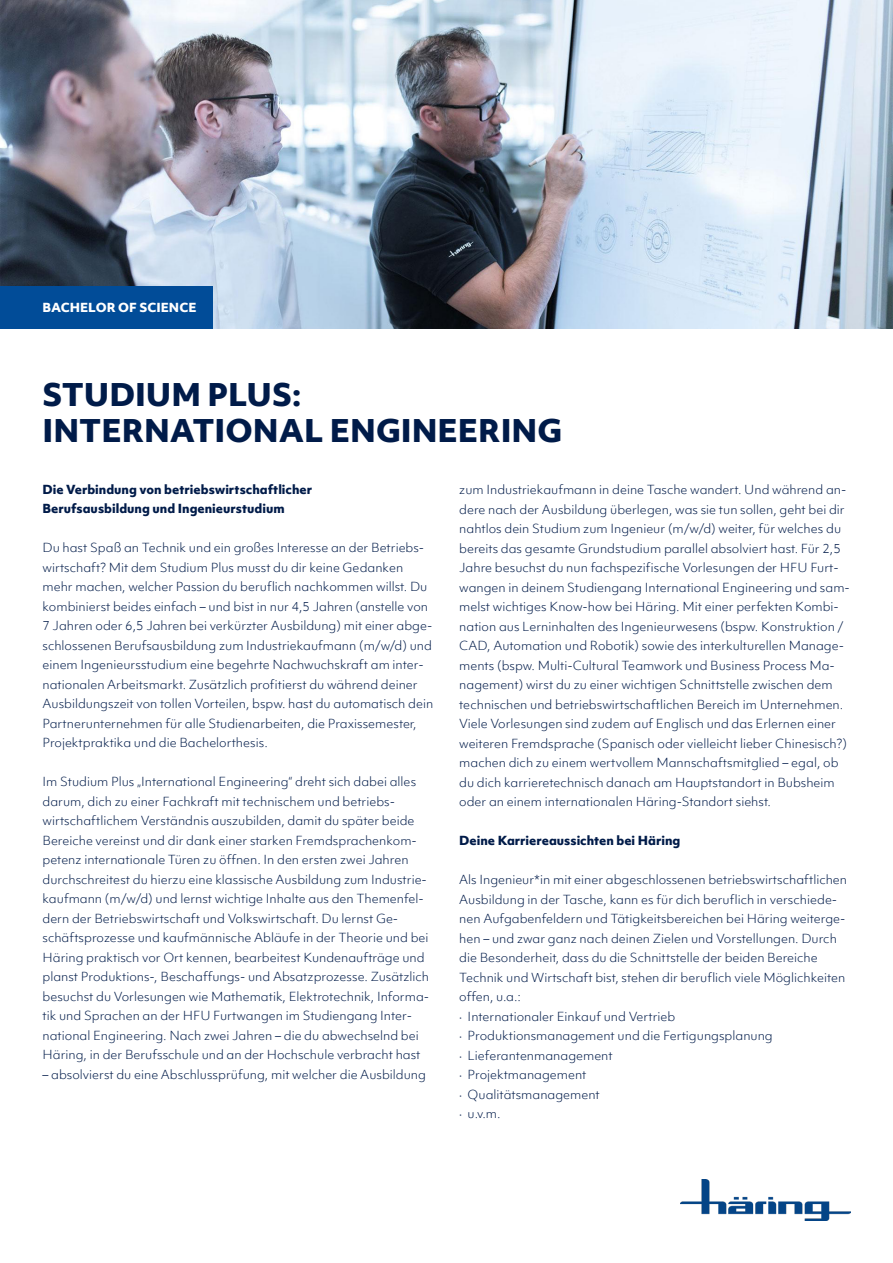
<style>
.page{position:relative;width:893px;height:1263px;background:#fff}
.page>*{position:absolute;margin:0;border:0;box-sizing:border-box;transform-origin:0 0}
.t1{font:800 30px/36px "Objektiv Mk 1";color:#001b49}
.t2{font:300 12px/19.5px "Objektiv Mk 1";color:#001b49}
.t3{font:800 12px/19.5px "Objektiv Mk 1";color:#001b49}
.t4{font:800 12px "Objektiv Mk 1";color:#fff}
.s1{font-family:"Atten New";font-weight:400}
</style>
<div class="page">
<img style="left:680px;top:1179px;width:170px;height:41px">
<img style="left:0;top:0;width:893px;height:329px">
<div style="left:0;top:286px;width:213px;height:43px;background:#014c98"></div>
<p class="t4" style="left:43px;top:299px;width:156px">BACHELOR OF SCIENCE</p>
<h1 class="t1" style="left:43px;top:376px;width:521px">STUDIUM PLUS:<br>INTERNATIONAL ENGINEERING</h1>
<p class="t3" style="left:43px;top:479px;width:271px">Die Verbindung von betriebswirtschaftlicher<br>Berufsausbildung und Ingenieurstudium</p>
<p class="t2" style="left:43px;top:538px;width:392px">Du hast Spaß an Technik und ein großes Interesse an der Betriebs&shy;wirtschaft? Mit dem Studium Plus musst du dir keine Gedanken mehr machen, welcher Passion du beruflich nachkommen willst. Du kombinierst beides einfach – und bist in nur 4,5 Jahren (anstelle von 7 Jahren oder 6,5 Jahren bei verkürzter Ausbildung) mit einer abge&shy;schlossenen Berufsausbildung zum Industriekaufmann (m/w/d) und einem Ingenieursstudium eine begehrte Nachwuchskraft am inter&shy;nationalen Arbeitsmarkt. Zusätzlich profitierst du während deiner Ausbildungszeit von tollen Vorteilen, bspw. hast du automatisch dein Partnerunternehmen für alle Studienarbeiten, die Praxissemester, Projektpraktika und die Bachelorthesis.</p>
<p class="t2" style="left:43px;top:772px;width:388px">Im Studium Plus „International Engineering“ dreht sich dabei alles darum, dich zu einer Fachkraft mit technischem und betriebs&shy;wirtschaftlichem Verständnis auszubilden, damit du später beide Bereiche vereinst und dir dank einer starken Fremdsprachenkom&shy;petenz internationale Türen zu öffnen. In den ersten zwei Jahren durchschreitest du hierzu eine klassische Ausbildung zum Industrie&shy;kaufmann (m/w/d) und lernst wichtige Inhalte aus den Themenfel&shy;dern der Betriebswirtschaft und Volkswirtschaft. Du lernst Ge&shy;schäftsprozesse und kaufmännische Abläufe in der Theorie und bei Häring praktisch vor Ort kennen, bearbeitest Kundenaufträge und planst Produktions-, Beschaffungs- und Absatzprozesse. Zusätzlich besuchst du Vorlesungen wie Mathematik, Elektrotechnik, Informa&shy;tik und Sprachen an der HFU Furtwangen im Studiengang Inter&shy;national Engineering. Nach zwei Jahren – die du abwechselnd bei Häring, in der Berufsschule und an der Hochschule verbracht hast</p>
<p class="t2" style="left:43px;top:1064px;width:385px">– absolvierst du eine Abschlussprüfung, mit welcher die Ausbildung</p>
<p class="t2" style="left:459px;top:480px;width:392px">zum Industriekaufmann in deine Tasche wandert. Und während an&shy;dere nach der Ausbildung überlegen, was sie tun sollen, geht bei dir nahtlos dein Studium zum Ingenieur (m/w/d) weiter, für welches du bereits das gesamte Grundstudium parallel absolviert hast. Für 2,5<br>Jahre besuchst du nun fachspezifische Vorlesungen der HFU Furt&shy;wangen in deinem Studiengang International Engineering und sam&shy;melst wichtiges Know-how bei Häring. Mit einer perfekten Kombi&shy;nation aus Lerninhalten des Ingenieurwesens (bspw. Konstruktion / CAD, Automation und Robotik) sowie des interkulturellen Manage&shy;ments (bspw. Multi-Cultural Teamwork und Business Process Ma&shy;nagement) wirst du zu einer wichtigen Schnittstelle zwischen dem technischen und betriebswirtschaftlichen Bereich im Unternehmen.<br>Viele Vorlesungen sind zudem auf Englisch und das Erlernen einer weiteren Fremdsprache (Spanisch oder vielleicht lieber Chinesisch?) machen dich zu einem wertvollem Mannschaftsmitglied – egal, ob du dich karrieretechnisch danach am Hauptstandort in Bubsheim oder an einem internationalen Häring-Standort siehst.</p>
<p class="t3" style="left:459px;top:831px;width:223px">Deine Karriereaussichten bei Häring</p>
<p class="t2" style="left:459px;top:870px;width:389px">Als Ingenieur*in mit einer abgeschlossenen betriebswirtschaftlichen Ausbildung in der Tasche, kann es für dich beruflich in verschiede&shy;nen Aufgabenfeldern und Tätigkeitsbereichen bei Häring weiterge&shy;hen – und zwar ganz nach deinen Zielen und Vorstellungen. Durch die Besonderheit, dass du die Schnittstelle der beiden Bereiche Technik und Wirtschaft bist, stehen dir beruflich viele Möglichkeiten offen, u.a.:<br><span class="s1">·</span> Internationaler Einkauf und Vertrieb<br><span class="s1">·</span> Produktionsmanagement und die Fertigungsplanung<br><span class="s1">·</span> Lieferantenmanagement<br><span class="s1">·</span> Projektmanagement<br><span class="s1">·</span> Qualitätsmanagement<br><span class="s1">·</span> u.v.m.</p>
</div>
